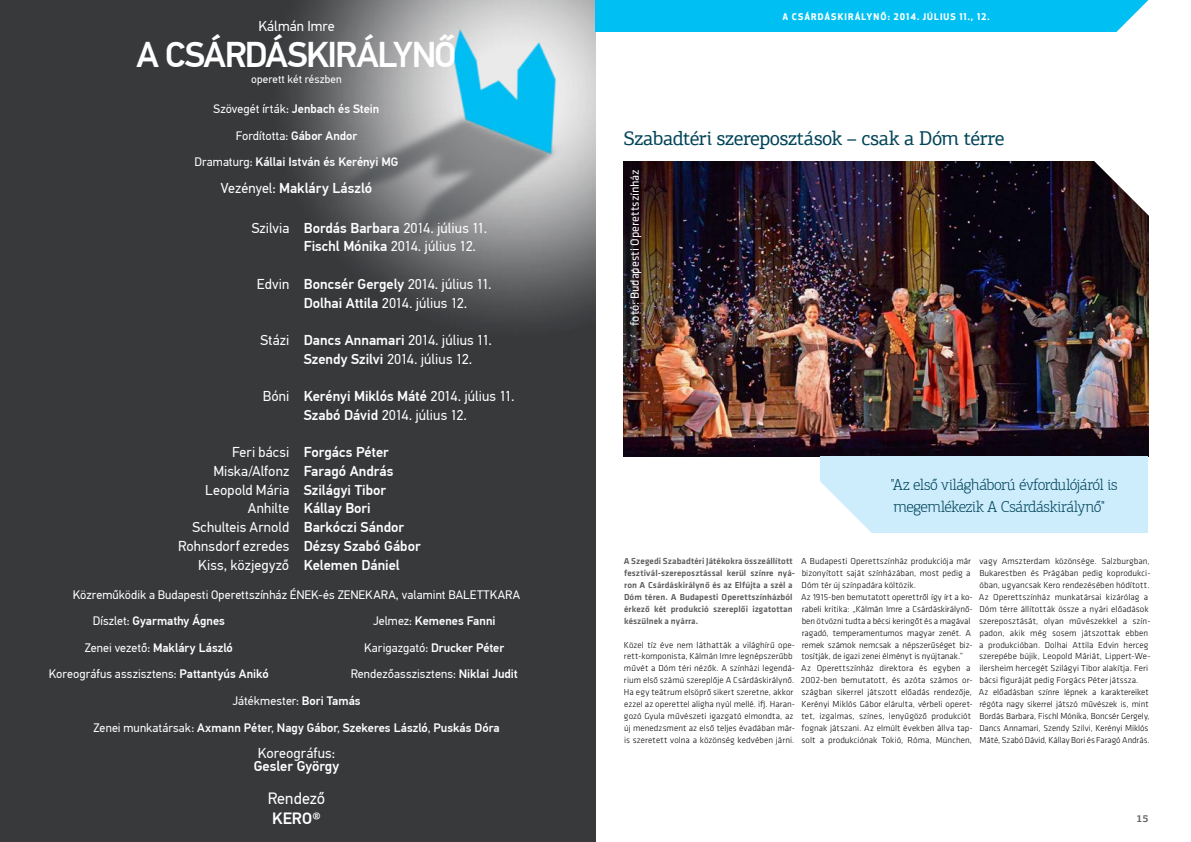
<style>
.page{position:relative;width:1191px;height:842px;background:#fff}
.page>*{position:absolute;margin:0;border:0;box-sizing:border-box;transform-origin:0 0}
.t1{font:500 35.8px "PF Din Text Pro";letter-spacing:-.04em;color:#fff}
.t2{font:20px "PF Agora Slab Pro";letter-spacing:-.02em;color:#004459}
.t3{font:16.4px "PF Din Text Pro";letter-spacing:.005em;color:#fff}
.t4{font:500 16.4px "PF Din Text Pro";color:#fff}
.t5{font:300 16px/22px "PF Agora Slab Pro";letter-spacing:-.025em;color:#004459}
.t6{font:14.3px/18.7px "PF Din Text Pro";letter-spacing:.005em;color:#fff}
.t7{font:500 14.3px/18.7px "PF Din Text Pro";color:#fff}
.t8{font:12.3px/26.6px "PF Din Text Pro";letter-spacing:.01em;color:#fff;text-align:center}
.t9{font:500 12.3px/26.6px "PF Din Text Pro";color:#fff;text-align:center}
.t10{font:12.2px "Klavika";letter-spacing:-.005em;color:#fff}
.t11{font:11.2px "PF Din Text Pro";letter-spacing:.01em;color:#fff}
.t12{font:700 10px "PF Agora Slab Pro";color:#636466}
.t13{font:300 9px/11.9px "Klavika";letter-spacing:.005em;color:#000}
.t14{font:500 9px/11.9px "Klavika";letter-spacing:.01em;color:#58595b}
.t15{font:700 9px "Apex New";letter-spacing:.12em;color:#fff}
.s1{font-weight:400}
.s2{font-weight:500}
</style>
<div class="page">
<div style="left:0;top:0;width:595px;height:842px;background:#37393b"></div>
<img style="left:289px;top:0;width:306px;height:320px">
<img style="left:306px;top:10px;width:275px;height:252px">
<div style="left:595px;top:0;width:553px;height:31px;background:#00c0f3"></div>
<svg style="left:1114px;top:0;width:34px;height:32px"></svg>
<img style="left:624px;top:162px;width:524px;height:295px">
<div style="left:820px;top:457px;width:328px;height:76px;background:#cdecfc"></div>
<svg style="left:1092px;top:161px;width:57px;height:55px"></svg>
<svg style="left:820px;top:481px;width:52px;height:52px"></svg>
<h3 class="t6" style="left:258px;top:17px;width:78px">Kálmán Imre</h3>
<h1 class="t1" style="left:137px;top:33px;width:321px">A CSÁRDÁSKIRÁLYNŐ</h1>
<p class="t11" style="left:251px;top:72px;width:92px">operett két részben</p>
<h3 class="t9" style="left:194px;top:96px;width:205px"><span class="s1">Szövegét írták:</span> Jenbach és Stein<br><span class="s1">Fordította:</span> Gábor Andor<br><span class="s1">Dramaturg:</span> Kállai István és Kerényi MG</h3>
<h3 class="t7" style="left:221px;top:179px;width:153px"><span class="s1">Vezényel:</span> Makláry László</h3>
<h3 class="t6" style="left:252px;top:219px;width:39px">Szilvia</h3>
<h3 class="t6" style="left:304px;top:219px;width:185px"><span class="s2">Bordás Barbara</span> 2014. július 11.<br><span class="s2">Fischl Mónika</span> 2014. július 12.</h3>
<h3 class="t6" style="left:304px;top:275px;width:189px"><span class="s2">Boncsér Gergely</span> 2014. július 11.<br><span class="s2">Dolhai Attila</span> 2014. július 12.</h3>
<h3 class="t6" style="left:304px;top:331px;width:190px"><span class="s2">Dancs Annamari</span> 2014. július 11.<br><span class="s2">Szendy Szilvi</span> 2014. július 12.</h3>
<h3 class="t6" style="left:304px;top:387px;width:212px"><span class="s2">Kerényi Miklós Máté</span> 2014. július 11.<br><span class="s2">Szabó Dávid</span> 2014. július 12.</h3>
<h3 class="t7" style="left:304px;top:443px;width:118px">Forgács Péter<br>Faragó András<br>Szilágyi Tibor<br>Kállay Bori<br>Barkóczi Sándor<br>Dézsy Szabó Gábor<br>Kelemen Dániel</h3>
<h3 class="t8" style="left:73px;top:581px;width:449px">Közreműködik a Budapesti Operettszínház ÉNEK-és ZENEKARA, valamint BALETTKARA</h3>
<h3 class="t6" style="left:257px;top:275px;width:34px">Edvin</h3>
<h3 class="t6" style="left:261px;top:331px;width:30px">Stázi</h3>
<h3 class="t6" style="left:263px;top:387px;width:28px">Bóni</h3>
<h3 class="t6" style="left:178px;top:443px;width:113px;text-align:right">Feri bácsi<br>Miska/Alfonz<br>Leopold Mária<br>Anhilte<br>Schulteis Arnold<br>Rohnsdorf ezredes<br>Kiss, közjegyző</h3>
<h3 class="t8" style="left:49px;top:608px;width:221px">Díszlet: <span class="s2">Gyarmathy Ágnes<br></span>Zenei vezető: <span class="s2">Makláry László<br></span>Koreográfus asszisztens: <span class="s2">Pattantyús Anikó</span></h3>
<h3 class="t8" style="left:351px;top:608px;width:169px">Jelmez: <span class="s2">Kemenes Fanni<br></span>Karigazgató: <span class="s2">Drucker Péter<br></span>Rendezőasszisztens: <span class="s2">Niklai Judit</span></h3>
<h3 class="t9" style="left:93px;top:687px;width:408px"><span class="s1">Játékmester:</span> Bori Tamás<br><span class="s1">Zenei munkatársak:</span> Axmann Péter<span class="s1">,</span> Nagy Gábor<span class="s1">,</span> Szekeres László<span class="s1">,</span> Puskás Dóra</h3>
<h3 class="t6" style="left:258px;top:744px;width:79px">Koreográfus:</h3>
<h3 class="t7" style="left:254px;top:757px;width:87px">Gesler György</h3>
<h3 class="t3" style="left:268px;top:789px;width:59px">Rendező</h3>
<h3 class="t4" style="left:272px;top:808px;width:50px">KERO®</h3>
<p class="t15" style="left:782px;top:10px;width:209px">A CSÁRDÁSKIRÁLYNŐ: 2014. JÚLIUS 11., 12.</p>
<h2 class="t2" style="left:624px;top:126px;width:382px">Szabadtéri szereposztások – csak a Dóm térre</h2>
<h3 class="t10" style="left:628px;top:326px;width:158px;rotate:-90deg">fotó: Budapesti Operettszínház</h3>
<h3 class="t5" style="left:890px;top:473px;width:228px">"Az első világháború évfordulójáról is megemlékezik A Csárdáskirálynő"</h3>
<p class="t14" style="left:623px;top:555px;width:173px">A Szegedi Szabadtéri Játékokra összeállított fesztivál-szereposztással kerül színre nyá&shy;ron A Csárdáskirálynő és az Elfújta a szél a Dóm téren. A Budapesti Operettszínházból érkező két produkció szereplői izgatottan készülnek a nyárra.</p>
<p class="t13" style="left:624px;top:639px;width:173px">Közel tíz éve nem láthatták a világhírű ope&shy;rett-komponista, Kálmán Imre legnépszerűbb művét a Dóm téri nézők. A színházi legendá&shy;rium első számú szereplője A Csárdáskirálynő.<br>Ha egy teátrum elsöprő sikert szeretne, akkor ezzel az operettel aligha nyúl mellé. ifj. Haran&shy;gozó Gyula művészeti igazgató elmondta, az új menedzsment az első teljes évadában már&shy;is szeretett volna a közönség kedvében járni.</p>
<p class="t13" style="left:801px;top:555px;width:173px">A Budapesti Operettszínház produkciója már bizonyított saját színházában, most pedig a Dóm tér új színpadára költözik.<br>Az 1915-ben bemutatott operettről így írt a ko&shy;rabeli kritika: „Kálmán Imre a Csárdáskirálynő&shy;ben ötvözni tudta a bécsi keringőt és a magával ragadó, temperamentumos magyar zenét. A remek számok nemcsak a népszerűséget biz&shy;tosítják, de igazi zenei élményt is nyújtanak.” Az Operettszínház direktora és egyben a 2002-ben bemutatott, és azóta számos or&shy;szágban sikerrel játszott előadás rendezője, Kerényi Miklós Gábor elárulta, vérbeli operet&shy;tet, izgalmas, színes, lenyűgöző produkciót fognak játszani. Az elmúlt években állva tap&shy;solt a produkciónak Tokió, Róma, München,</p>
<p class="t13" style="left:979px;top:555px;width:173px">vagy Amszterdam közönsége. Salzburgban, Bukarestben és Prágában pedig koprodukci&shy;óban, ugyancsak Kero rendezésében hódított.<br>Az Operettszínház munkatársai kizárólag a Dóm térre állították össze a nyári előadások szereposztását, olyan művészekkel a szín&shy;padon, akik még sosem játszottak ebben a produkcióban. Dolhai Attila Edvin herceg szerepébe bújik, Leopold Máriát, Lippert-We&shy;ilersheim hercegét Szilágyi Tibor alakítja. Feri bácsi figuráját pedig Forgács Péter játssza.<br>Az előadásban színre lépnek a karaktereiket régóta nagy sikerrel játszó művészek is, mint Bordás Barbara, Fischl Mónika, Boncsér Gergely, Dancs Annamari, Szendy Szilvi, Kerényi Miklós Máté, Szabó Dávid, Kállay Bori és Faragó András.</p>
<p class="t12" style="left:1136px;top:812px;width:13px">15</p>
</div>
